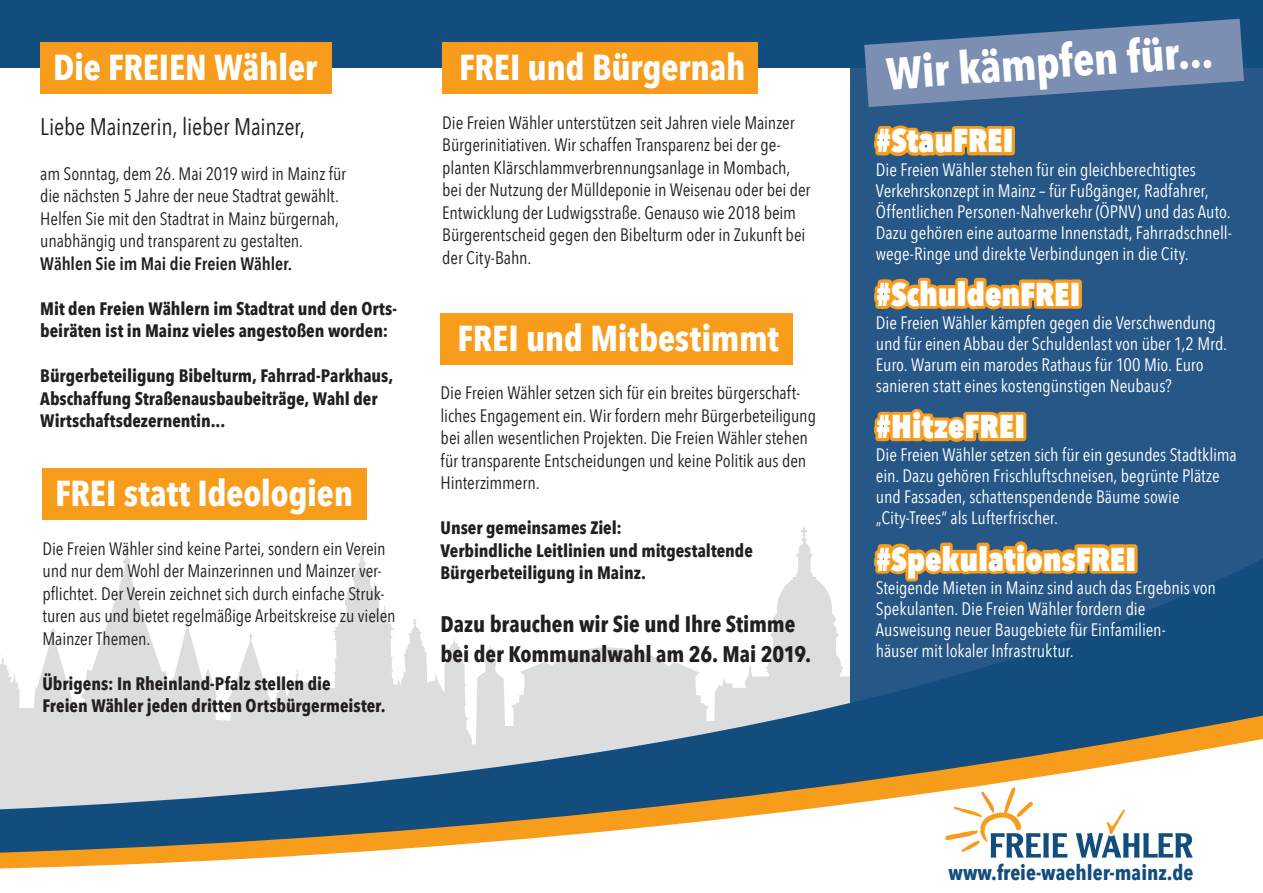
<style>
.page{position:relative;width:1263px;height:893px;background:#fff}
.page>*{position:absolute;margin:0;border:0;box-sizing:border-box;transform-origin:0 0}
.t1{font:700 45px "Avenir Next Condensed";color:#fff}
.t2{font:700 36px "Avenir Next Condensed";letter-spacing:-.005em;color:#fff}
.t3{font:800 33px "Avenir Next Condensed";color:#fff}
.t4{font:24px "Avenir Next Condensed";letter-spacing:-.01em;color:#231f20}
.t5{font:700 22.5px/30px "Avenir Next Condensed";letter-spacing:-.005em;color:#231f20}
.t6{font:700 21px "Avenir Next Condensed";color:#134d7e}
.t7{font:18px/22.5px "Avenir Next Condensed";letter-spacing:-.005em;color:#231f20}
.t8{font:18px/21px "Avenir Next Condensed";letter-spacing:-.005em;color:#fff}
.t9{font:700 18px/22.5px "Avenir Next Condensed";letter-spacing:-.005em;color:#231f20}
.t10{font:600 18px "Avenir Next Condensed";letter-spacing:-.005em;color:#231f20}
</style>
<div class="page">
<div style="left:850px;top:0;width:413px;height:717px;background:#265787"></div>
<div style="left:0;top:0;width:1263px;height:67px;background:#134d7e"></div>
<div style="left:40px;top:43px;width:292px;height:51px;background:#f89c1c"></div>
<svg style="left:168px;top:42px;width:111px;height:1px"></svg>
<div style="left:43px;top:469px;width:324px;height:51px;background:#f89c1c"></div>
<div style="left:442px;top:43px;width:315px;height:51px;background:#f89c1c"></div>
<div style="left:441px;top:314px;width:352px;height:51px;background:#f89c1c"></div>
<svg style="left:0;top:540px;width:1263px;height:329px"></svg>
<svg style="left:945px;top:786px;width:122px;height:72px"></svg>
<svg style="left:1076px;top:809px;width:117px;height:49px"></svg>
<svg style="left:864px;top:19px;width:380px;height:138px"></svg>
<div style="left:1002px;top:126px;width:13px;height:29px;border:6px solid #f89c1c"></div>
<svg style="left:874px;top:277px;width:195px;height:33px"></svg>
<div style="left:1069px;top:279px;width:13px;height:30px;border:6px solid #f89c1c"></div>
<svg style="left:874px;top:409px;width:145px;height:33px;background:#cb8d32"></svg>
<div style="left:1013px;top:412px;width:13px;height:29px;border:6px solid #f89c1c"></div>
<svg style="left:871px;top:540px;width:259px;height:53px"></svg>
<div style="left:1124px;top:544px;width:13px;height:30px;border:6px solid #f89c1c"></div>
<h2 class="t2" style="left:53px;top:45px;width:266px">Die FREIEN Wähler</h2>
<h3 class="t4" style="left:40px;top:106px;width:266px">Liebe Mainzerin, lieber Mainzer,</h3>
<p class="t7" style="left:40px;top:161px;width:307px">am Sonntag, dem 26. Mai 2019 wird in Mainz für die nächsten 5 Jahre der neue Stadtrat gewählt.<br>Helfen Sie mit den Stadtrat in Mainz bürgernah, unabhängig und transparent zu gestalten.</p>
<p class="t10" style="left:40px;top:248px;width:254px">Wählen Sie im Mai die Freien Wähler.</p>
<p class="t9" style="left:40px;top:297px;width:358px">Mit den Freien Wählern im Stadtrat und den Orts&shy;beiräten ist in Mainz vieles angestoßen worden:</p>
<p class="t9" style="left:40px;top:364px;width:354px">Bürgerbeteiligung Bibelturm, Fahrrad-Parkhaus,<br>Abschaffung Straßenausbaubeiträge, Wahl der<br>Wirtschaftsdezernentin...</p>
<h2 class="t2" style="left:55px;top:471px;width:299px">FREI statt Ideologien</h2>
<p class="t7" style="left:43px;top:536px;width:355px">Die Freien Wähler sind keine Partei, sondern ein Verein und nur dem Wohl der Mainzerinnen und Mainzer ver&shy;pflichtet. Der Verein zeichnet sich durch einfache Struk&shy;turen aus und bietet regelmäßige Arbeitskreise zu vielen Mainzer Themen.</p>
<p class="t9" style="left:43px;top:672px;width:345px">Übrigens: In Rheinland-Pfalz stellen die<br>Freien Wähler jeden dritten Ortsbürgermeister.</p>
<h2 class="t2" style="left:459px;top:45px;width:288px">FREI und Bürgernah</h2>
<p class="t7" style="left:442px;top:110px;width:370px">Die Freien Wähler unterstützen seit Jahren viele Mainzer Bürgerinitiativen. Wir schaffen Transparenz bei der ge&shy;planten Klärschlammverbrennungsanlage in Mombach, bei der Nutzung der Mülldeponie in Weisenau oder bei der Entwicklung der Ludwigsstraße. Genauso wie 2018 beim Bürgerentscheid gegen den Bibelturm oder in Zukunft bei der City-Bahn.</p>
<h2 class="t2" style="left:458px;top:316px;width:323px">FREI und Mitbestimmt</h2>
<p class="t7" style="left:441px;top:381px;width:377px">Die Freien Wähler setzen sich für ein breites bürgerschaft&shy;liches Engagement ein. Wir fordern mehr Bürgerbeteiligung bei allen wesentlichen Projekten. Die Freien Wähler stehen für transparente Entscheidungen und keine Politik aus den Hinterzimmern.</p>
<p class="t9" style="left:441px;top:516px;width:314px">Unser gemeinsames Ziel:<br>Verbindliche Leitlinien und mitgestaltende<br>Bürgerbeteiligung in Mainz.</p>
<p class="t5" style="left:441px;top:609px;width:372px">Dazu brauchen wir Sie und Ihre Stimme bei der Kommunalwahl am 26. Mai 2019.</p>
<h1 class="t1" style="left:884px;top:46px;width:329px;rotate:-4deg">Wir kämpfen für...</h1>
<h3 class="t3" style="left:876px;top:120px;width:139px">#StauFREI</h3>
<p class="t8" style="left:876px;top:158px;width:357px">Die Freien Wähler stehen für ein gleichberechtigtes Verkehrskonzept in Mainz – für Fußgänger, Radfahrer, Öffentlichen Personen-Nahverkehr (ÖPNV) und das Auto.<br>Dazu gehören eine autoarme Innenstadt, Fahrradschnell&shy;wege-Ringe und direkte Verbindungen in die City.</p>
<h3 class="t3" style="left:876px;top:274px;width:206px">#SchuldenFREI</h3>
<p class="t8" style="left:876px;top:311px;width:353px">Die Freien Wähler kämpfen gegen die Verschwendung und für einen Abbau der Schuldenlast von über 1,2 Mrd.<br>Euro. Warum ein marodes Rathaus für 100 Mio. Euro sanieren statt eines kostengünstigen Neubaus?</p>
<h3 class="t3" style="left:876px;top:406px;width:151px">#HitzeFREI</h3>
<p class="t8" style="left:876px;top:444px;width:362px">Die Freien Wähler setzen sich für ein gesundes Stadtklima ein. Dazu gehören Frischluftschneisen, begrünte Plätze und Fassaden, schattenspendende Bäume sowie „City-Trees“ als Lufterfrischer.</p>
<h3 class="t3" style="left:876px;top:538px;width:262px">#SpekulationsFREI</h3>
<p class="t8" style="left:876px;top:576px;width:342px">Steigende Mieten in Mainz sind auch das Ergebnis von Spekulanten. Die Freien Wähler fordern die Ausweisung neuer Baugebiete für Einfamilien-<br>häuser mit lokaler Infrastruktur.</p>
<p class="t6" style="left:948px;top:860px;width:247px">www.freie-waehler-mainz.de</p>
</div>
